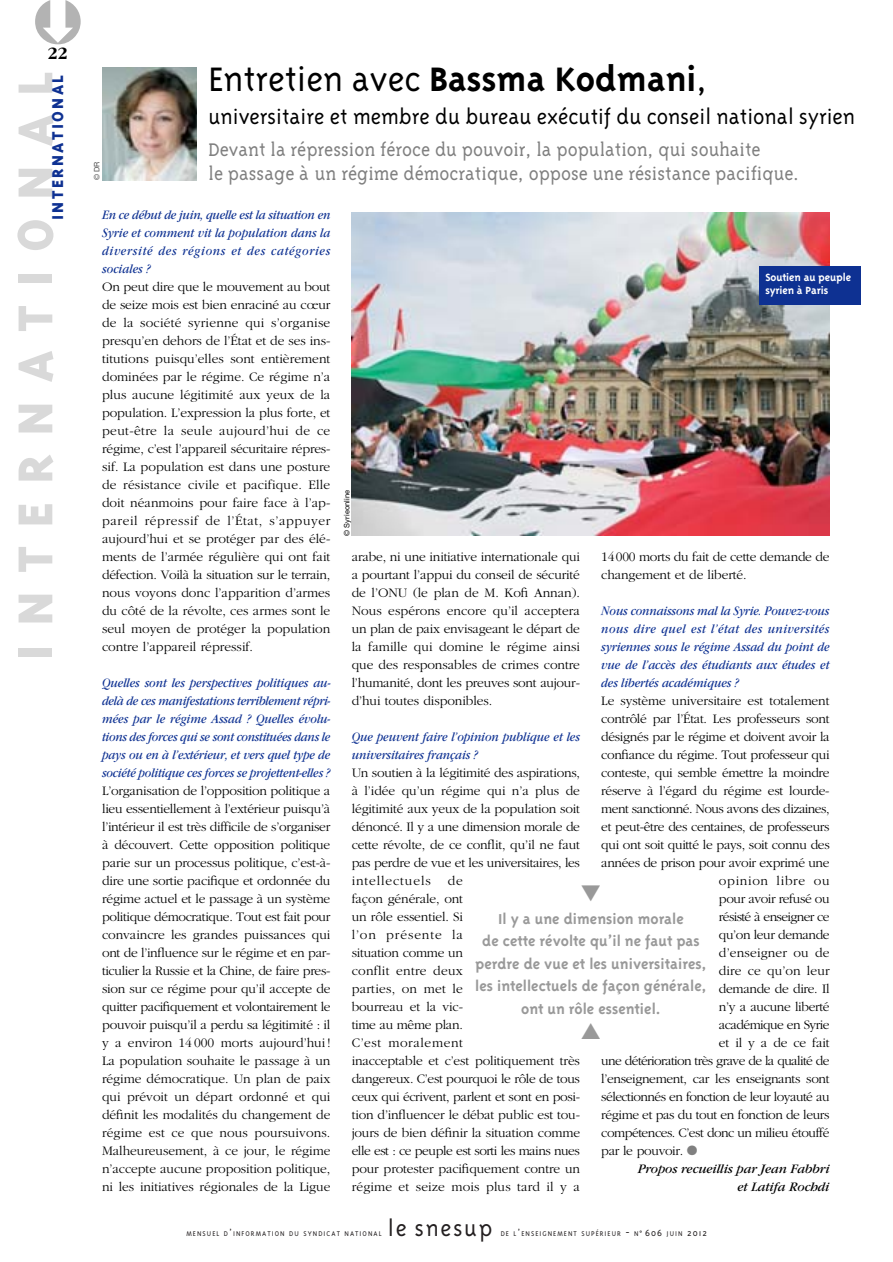
<style>
.page{position:relative;width:893px;height:1262px;background:#fff}
.page>*{position:absolute;margin:0;border:0;box-sizing:border-box;transform-origin:0 0}
.t1{font:800 56.25px "Triplex";letter-spacing:.335em;color:#d9d9d9}
.t2{font:300 39px "Triplex";color:#000}
.t3{font:300 25.5px "Triplex";letter-spacing:.07em;color:#231f20}
.t4{font:300 24px "Triplex";color:#000}
.t5{font:300 21px/24px "Triplex Serif";color:#808080}
.t6{font:800 18px "Triplex";letter-spacing:.135em;color:#0e3192}
.t7{font:700 18px "Garamond";color:#000}
.t8{font:700 16.5px/22.5px "Triplex";color:#999;text-align:center}
.t9{font:300 13.5px/18px "Garamond";letter-spacing:-.02em;color:#000;text-align:justify}
.t10{font:italic 13.5px/18px "Garamond";letter-spacing:-.01em;color:#0e3192;text-align:justify;scale:.9 1}
.t11{font:300 13.5px "Garamond";letter-spacing:-.04em;color:#000}
.t12{font:italic 13.5px "Garamond";letter-spacing:-.01em;color:#000}
.t13{font:300 13.5px "Garamond";letter-spacing:-.045em;color:#000}
.t14{font:300 13.5px "Garamond";letter-spacing:-.05em;color:#000}
.t15{font:300 13.5px "Garamond";letter-spacing:.015em;color:#000}
.t16{font:300 13.5px "Garamond";letter-spacing:.005em;color:#000}
.t17{font:300 13.5px "Garamond";letter-spacing:.05em;color:#000}
.t18{font:700 12px/13.5px "Triplex";letter-spacing:-.01em;color:#fff}
.t19{font:300 7.8px "Triplex";letter-spacing:.135em;color:#231f20}
.t20{font:7.5px "Helvetica Neue";letter-spacing:.01em;color:#000}
.t21{font:7.5px "Helvetica Neue";color:#4d4d4d}
.s1{font-weight:700}
.s2{color:#808080}
.s3{font-size:10.5px}
</style>
<div class="page">
<img style="left:102px;top:67px;width:94px;height:113px">
<img style="left:351px;top:212px;width:478px;height:323px">
<div style="left:759px;top:266px;width:101px;height:38px;background:#0e3192"></div>
<h3 class="t7" style="left:47px;top:47px;width:22px">22</h3>
<h1 class="t1" style="left:14px;top:660px;width:590px;rotate:-90deg">INTERNATIONAL</h1>
<h3 class="t6" style="left:51px;top:220px;width:147px;rotate:-90deg">INTERNATIONAL</h3>
<h2 class="t2" style="left:208px;top:64px;width:500px">Entretien avec <span class="s1">Bassma Kodmani</span>,</h2>
<h3 class="t4" style="left:208px;top:107px;width:648px">universitaire et membre du bureau exécutif du conseil national syrien</h3>
<h3 class="t5" style="left:208px;top:139px;width:592px">Devant la répression féroce du pouvoir, la population, qui souhaite<br>le passage à un régime démocratique, oppose une résistance pacifique.</h3>
<p class="t10" style="left:102px;top:207px;width:255px">En ce début de juin, quelle est la situation en Syrie et comment vit la population dans la diversité des régions et des catégories sociales ?</p>
<p class="t9" style="left:102px;top:278px;width:230px">On peut dire que le mouvement au bout de seize mois est bien enraciné au cœur de la société syrienne qui s’organise presqu’en dehors de l’État et de ses ins&shy;titutions puisqu’elles sont entièrement dominées par le régime. Ce régime n’a plus aucune légitimité aux yeux de la population. L’expression la plus forte, et peut-être la seule aujourd’hui de ce régime, c’est l’appareil sécuritaire répres&shy;sif. La population est dans une posture de résistance civile et pacifique. Elle doit néanmoins pour faire face à l’ap&shy;pareil répressif de l’État, s’appuyer aujourd’hui et se protéger par des élé&shy;ments de l’armée régulière qui ont fait défection. Voilà la situation sur le terrain, nous voyons donc l’apparition d’armes du côté de la révolte, ces armes sont le seul moyen de protéger la population contre l’appareil répressif.</p>
<p class="t10" style="left:102px;top:675px;width:255px">Quelles sont les perspectives politiques au&shy;delà de ces manifestations terriblement répri&shy;mées par le régime Assad ? Quelles évolu&shy;tions des forces qui se sont constituées dans le pays ou en à l’extérieur, et vers quel type de société politique ces forces se projettent-elles ?</p>
<p class="t9" style="left:102px;top:782px;width:230px">L’organisation de l’opposition politique a lieu essentiellement à l’extérieur puisqu’à l’intérieur il est très difficile de s’organiser à découvert. Cette opposition politique parie sur un processus politique, c’est-à&shy;dire une sortie pacifique et ordonnée du régime actuel et le passage à un système politique démocratique. Tout est fait pour convaincre les grandes puissances qui ont de l’influence sur le régime et en par&shy;ticulier la Russie et la Chine, de faire pres&shy;sion sur ce régime pour qu’il accepte de quitter pacifiquement et volontairement le pouvoir puisqu’il a perdu sa légitimité : il y a environ 14000 morts aujourd’hui!<br>La population souhaite le passage à un régime démocratique. Un plan de paix qui prévoit un départ ordonné et qui définit les modalités du changement de régime est ce que nous poursuivons.<br>Malheureusement, à ce jour, le régime n’accepte aucune proposition politique, ni les initiatives régionales de la Ligue</p>
<p class="t21" style="left:94px;top:180px;width:20px;rotate:-90deg">© DR</p>
<p class="t18" style="left:765px;top:271px;width:87px">Soutien au peuple syrien à Paris</p>
<p class="t20" style="left:344px;top:536px;width:47px;rotate:-90deg">© Syrieonline</p>
<p class="t9" style="left:601px;top:548px;width:230px">14000 morts du fait de cette demande de changement et de liberté.</p>
<p class="t10" style="left:601px;top:603px;width:255px">Nous connaissons mal la Syrie. Pouvez-vous nous dire quel est l’état des universités syriennes sous le régime Assad du point de vue de l’accès des étudiants aux études et des libertés académiques ?</p>
<p class="t9" style="left:601px;top:692px;width:230px">Le système universitaire est totalement</p>
<p class="t9" style="left:601px;top:710px;width:230px">contrôlé par l’État. Les professeurs sont</p>
<p class="t9" style="left:601px;top:728px;width:230px">désignés par le régime et doivent avoir la</p>
<p class="t9" style="left:601px;top:746px;width:230px">confiance du régime. Tout professeur qui</p>
<p class="t9" style="left:601px;top:764px;width:230px">conteste, qui semble émettre la moindre</p>
<p class="t9" style="left:601px;top:782px;width:230px">réserve à l’égard du régime est lourde-</p>
<p class="t11" style="left:601px;top:803px;width:230px">ment sanctionné. Nous avons des dizaines,</p>
<p class="t9" style="left:601px;top:818px;width:230px">et peut-être des centaines, de professeurs</p>
<p class="t9" style="left:601px;top:836px;width:230px">qui ont soit quitté le pays, soit connu des</p>
<p class="t9" style="left:601px;top:854px;width:230px">années de prison pour avoir exprimé une</p>
<p class="t17" style="left:719px;top:875px;width:112px">opinion libre ou</p>
<p class="t9" style="left:719px;top:890px;width:112px">pour avoir refusé ou</p>
<p class="t14" style="left:719px;top:911px;width:112px">résisté à enseigner ce</p>
<p class="t9" style="left:719px;top:926px;width:112px">qu’on leur demande</p>
<p class="t15" style="left:719px;top:947px;width:112px">d’enseigner ou de</p>
<p class="t16" style="left:719px;top:965px;width:112px">dire ce qu’on leur</p>
<p class="t9" style="left:719px;top:980px;width:112px">demande de dire. Il</p>
<p class="t9" style="left:719px;top:998px;width:112px">n’y a aucune liberté</p>
<p class="t11" style="left:719px;top:1019px;width:112px">académique en Syrie</p>
<p class="t9" style="left:719px;top:1034px;width:112px">et il y a de ce fait</p>
<p class="t13" style="left:601px;top:1055px;width:230px">une détérioration très grave de la qualité de</p>
<p class="t9" style="left:601px;top:1070px;width:230px">l’enseignement, car les enseignants sont</p>
<p class="t11" style="left:601px;top:1091px;width:230px">sélectionnés en fonction de leur loyauté au</p>
<p class="t9" style="left:601px;top:1106px;width:230px">régime et pas du tout en fonction de leurs</p>
<p class="t9" style="left:601px;top:1124px;width:230px">compétences. C’est donc un milieu étouffé</p>
<p class="t9" style="left:601px;top:1142px;width:98px">par le pouvoir. <span class="s2">●</span></p>
<p class="t12" style="left:637px;top:1164px;width:193px">Propos recueillis par Jean Fabbri</p>
<p class="t12" style="left:737px;top:1182px;width:94px">et Latifa Rochdi</p>
<p class="t9" style="left:351px;top:548px;width:230px">arabe, ni une initiative internationale qui a pourtant l’appui du conseil de sécurité de l’ONU (le plan de M. Kofi Annan).<br>Nous espérons encore qu’il acceptera un plan de paix envisageant le départ de la famille qui domine le régime ainsi que des responsables de crimes contre l’humanité, dont les preuves sont aujour&shy;d’hui toutes disponibles.</p>
<p class="t10" style="left:351px;top:729px;width:255px">Que peuvent faire l’opinion publique et les universitaires français ?</p>
<p class="t9" style="left:351px;top:764px;width:230px">Un soutien à la légitimité des aspirations, à l’idée qu’un régime qui n’a plus de légitimité aux yeux de la population soit dénoncé. Il y a une dimension morale de cette révolte, de ce conflit, qu’il ne faut pas perdre de vue et les universitaires, les intellectuels</p>
<p class="t9" style="left:351px;top:872px;width:230px;text-align:left;text-indent:96px">de<br>façon générale, ont<br>un rôle essentiel. Si<br>l’on présente la<br>situation comme un<br>conflit entre deux<br>parties, on met le<br>bourreau et la vic-<br>time au même plan.<br>C’est moralement<br>inacceptable et c’est politiquement très dangereux. C’est pourquoi le rôle de tous ceux qui écrivent, parlent et sont en posi&shy;tion d’influencer le débat public est tou&shy;jours de bien définir la situation comme elle est : ce peuple est sorti les mains nues pour protester pacifiquement contre un régime et seize mois plus tard il y a</p>
<p class="t8" style="left:475px;top:908px;width:233px">Il y a une dimension morale<br>de cette révolte qu’il ne faut pas perdre de vue et les universitaires, les intellectuels de façon générale, ont un rôle essentiel.</p>
<p class="t19" style="left:186px;top:1230px;width:197px">MENSUEL D<span class="s3">’</span>INFORMATION DU SYNDICAT NATIONAL</p>
<h3 class="t3" style="left:388px;top:1218px;width:106px">le snesup</h3>
<p class="t19" style="left:500px;top:1230px;width:208px">DE L<span class="s3">’</span>ENSEIGNEMENT SUPÉRIEUR <span class="s3">-</span> N<span class="s3">˚ 606</span> JUIN <span class="s3">2012</span></p>
</div>
